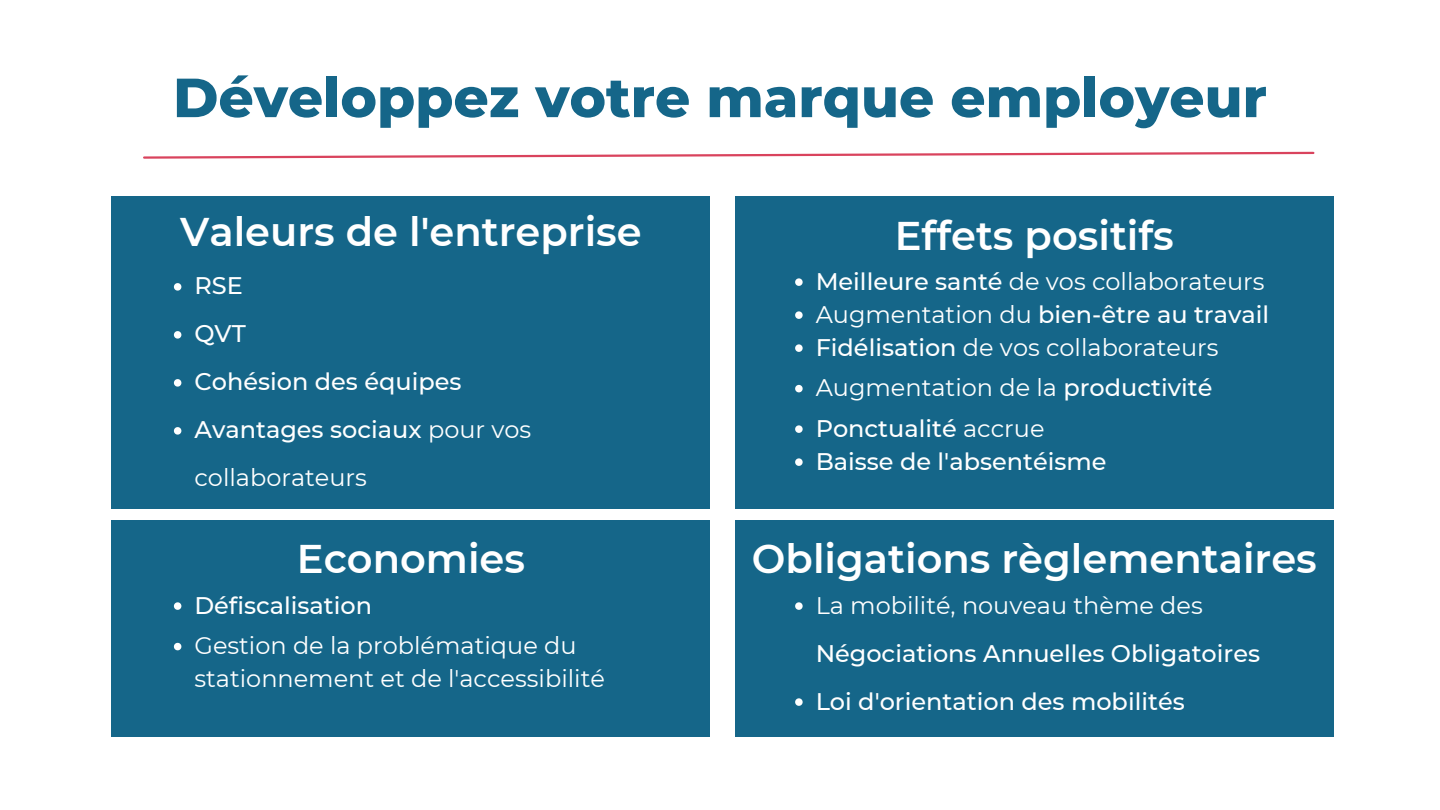
<style>
.page{position:relative;width:1440px;height:810px;background:#fff}
.page>*{position:absolute;margin:0;border:0;box-sizing:border-box;transform-origin:0 0}
.t1{font:800 55px "Montserrat";color:#156689}
.t2{font:600 40px "Montserrat";color:#fff}
.t3{font:500 24px/48px "Montserrat";color:#fff}
.t4{font:24px/33px "Montserrat";color:#fff}
.s1{font-weight:500}
.s2{font-weight:400}
</style>
<div class="page">
<div style="left:735px;top:520px;width:598px;height:217px;background:#156689"></div>
<svg style="left:795px;top:602px;width:8px;height:8px"></svg>
<svg style="left:795px;top:698px;width:8px;height:8px"></svg>
<div style="left:112px;top:520px;width:598px;height:217px;background:#156689"></div>
<svg style="left:174px;top:602px;width:7px;height:8px"></svg>
<svg style="left:174px;top:643px;width:7px;height:7px"></svg>
<div style="left:735px;top:196px;width:598px;height:313px;background:#156689"></div>
<svg style="left:795px;top:278px;width:8px;height:8px"></svg>
<svg style="left:795px;top:311px;width:8px;height:8px"></svg>
<svg style="left:795px;top:344px;width:8px;height:8px"></svg>
<svg style="left:795px;top:385px;width:8px;height:7px"></svg>
<svg style="left:795px;top:425px;width:8px;height:8px"></svg>
<svg style="left:795px;top:458px;width:8px;height:8px"></svg>
<div style="left:112px;top:196px;width:598px;height:313px;background:#156689"></div>
<svg style="left:174px;top:283px;width:7px;height:8px"></svg>
<svg style="left:174px;top:331px;width:7px;height:8px"></svg>
<svg style="left:174px;top:379px;width:7px;height:8px"></svg>
<svg style="left:174px;top:427px;width:7px;height:8px"></svg>
<svg style="left:143px;top:151px;width:1172px;height:8px"></svg>
<p class="t1" style="left:173px;top:64px;width:1095px">Développez votre marque employeur</p>
<p class="t2" style="left:180px;top:208px;width:463px">Valeurs de l'entreprise</p>
<p class="t2" style="left:895px;top:211px;width:281px">Effets positifs</p>
<p class="t3" style="left:194px;top:262px;width:50px">RSE</p>
<p class="t3" style="left:194px;top:310px;width:53px">QVT</p>
<p class="t3" style="left:194px;top:358px;width:269px">Cohésion des équipes</p>
<p class="t4" style="left:194px;top:406px;width:338px;line-height:48px"><span class="s1">Avantages sociaux</span> pour vos collaborateurs</p>
<p class="t4" style="left:816px;top:265px;width:450px"><span class="s1">Meilleure santé</span> de vos collaborateurs</p>
<p class="t3" style="left:816px;top:290px;width:455px"><span class="s2">Augmentation du</span> bien-être au travail</p>
<p class="t4" style="left:816px;top:331px;width:404px"><span class="s1">Fidélisation</span> de vos collaborateurs</p>
<p class="t4" style="left:816px;top:371px;width:398px">Augmentation de la <span class="s1">productivité</span></p>
<p class="t3" style="left:816px;top:404px;width:230px">Ponctualité <span class="s2">accrue</span></p>
<p class="t3" style="left:816px;top:437px;width:292px">Baisse de l'absentéisme</p>
<p class="t2" style="left:297px;top:535px;width:230px">Economies</p>
<p class="t3" style="left:194px;top:581px;width:179px">Défiscalisation</p>
<p class="t4" style="left:194px;top:629px;width:412px">Gestion de la problématique du stationnement et de l'accessibilité</p>
<p class="t2" style="left:752px;top:535px;width:566px">Obligations règlementaires</p>
<p class="t3" style="left:816px;top:581px;width:446px"><span class="s2">La mobilité, nouveau thème des<br></span>Négociations Annuelles Obligatoires</p>
<p class="t3" style="left:816px;top:677px;width:371px">Loi d'orientation des mobilités</p>
</div>
